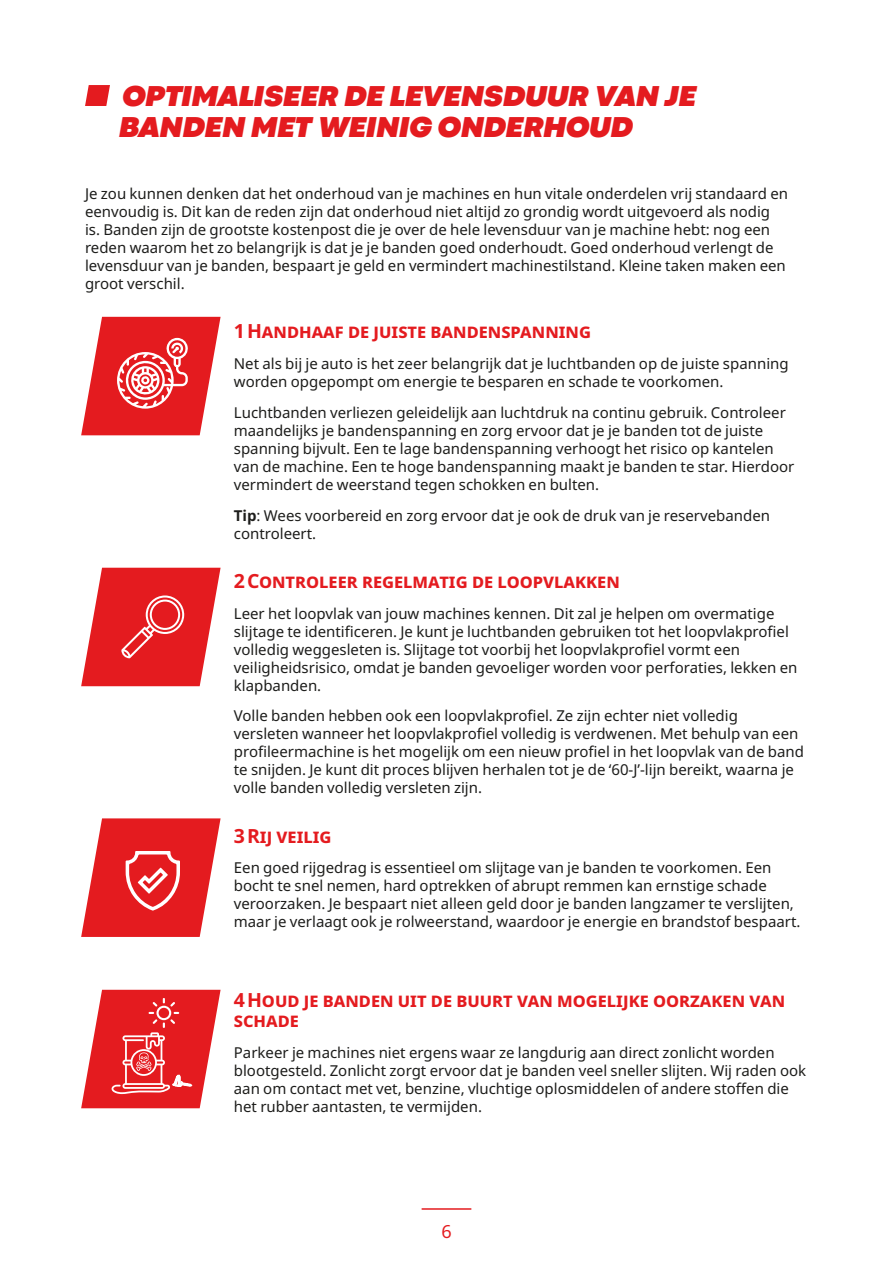
<style>
.page{position:relative;width:893px;height:1263px;background:#fff}
.page>*{position:absolute;margin:0;border:0;box-sizing:border-box;transform-origin:0 0}
.t1{font:italic 900 30px/31.5px "Codec Pro";color:#e41b1f}
.t2{font:700 19.5px/19.5px "Noto Sans";color:#e41b1f}
.t3{font:18px "Noto Sans";color:#e41b1f}
.t4{font:15px/18px "Noto Sans";color:#1d1d1b}
.s1{font-weight:700}
</style>
<div class="page">
<hr style="left:422px;top:1208px;width:49px;height:2px;background:#e41b1f">
<svg style="left:85px;top:85px;width:25px;height:21px"></svg>
<svg style="left:81px;top:317px;width:140px;height:118px"></svg>
<svg style="left:81px;top:818px;width:140px;height:119px"></svg>
<svg style="left:81px;top:568px;width:140px;height:118px"></svg>
<svg style="left:81px;top:990px;width:140px;height:118px"></svg>
<h1 class="t1" style="left:119px;top:79px;width:578px">OPTIMALISEER DE LEVENSDUUR VAN JE<br>BANDEN MET WEINIG ONDERHOUD</h1>
<p class="t4" style="left:85px;top:185px;width:704px">Je zou kunnen denken dat het onderhoud van je machines en hun vitale onderdelen vrij standaard en eenvoudig is. Dit kan de reden zijn dat onderhoud niet altijd zo grondig wordt uitgevoerd als nodig is. Banden zijn de grootste kostenpost die je over de hele levensduur van je machine hebt: nog een reden waarom het zo belangrijk is dat je je banden goed onderhoudt. Goed onderhoud verlengt de levensduur van je banden, bespaart je geld en vermindert machinestilstand. Kleine taken maken een groot verschil.</p>
<h2 class="t2" style="left:234px;top:322px;width:359px">1Handhaaf de juiste bandenspanning</h2>
<p class="t4" style="left:234px;top:355px;width:556px">Net als bij je auto is het zeer belangrijk dat je luchtbanden op de juiste spanning worden opgepompt om energie te besparen en schade te voorkomen.</p>
<p class="t4" style="left:234px;top:404px;width:562px">Luchtbanden verliezen geleidelijk aan luchtdruk na continu gebruik. Controleer maandelijks je bandenspanning en zorg ervoor dat je je banden tot de juiste spanning bijvult. Een te lage bandenspanning verhoogt het risico op kantelen van de machine. Een te hoge bandenspanning maakt je banden te star. Hierdoor vermindert de weerstand tegen schokken en bulten.</p>
<p class="t4" style="left:234px;top:506px;width:538px"><span class="s1">Tip</span>: Wees voorbereid en zorg ervoor dat je ook de druk van je reservebanden controleert.</p>
<h2 class="t2" style="left:234px;top:571px;width:387px">2Controleer regelmatig de loopvlakken</h2>
<p class="t4" style="left:234px;top:604px;width:565px">Leer het loopvlak van jouw machines kennen. Dit zal je helpen om overmatige slijtage te identificeren. Je kunt je luchtbanden gebruiken tot het loopvlakprofiel volledig weggesleten is. Slijtage tot voorbij het loopvlakprofiel vormt een veiligheidsrisico, omdat je banden gevoeliger worden voor perforaties, lekken en klapbanden.</p>
<p class="t4" style="left:234px;top:707px;width:572px">Volle banden hebben ook een loopvlakprofiel. Ze zijn echter niet volledig versleten wanneer het loopvlakprofiel volledig is verdwenen. Met behulp van een profileermachine is het mogelijk om een nieuw profiel in het loopvlak van de band te snijden. Je kunt dit proces blijven herhalen tot je de ‘60-J’-lijn bereikt, waarna je volle banden volledig versleten zijn.</p>
<h2 class="t2" style="left:234px;top:826px;width:99px">3Rij veilig</h2>
<p class="t4" style="left:234px;top:859px;width:568px">Een goed rijgedrag is essentieel om slijtage van je banden te voorkomen. Een bocht te snel nemen, hard optrekken of abrupt remmen kan ernstige schade veroorzaken. Je bespaart niet alleen geld door je banden langzamer te verslijten, maar je verlaagt ook je rolweerstand, waardoor je energie en brandstof bespaart.</p>
<h2 class="t2" style="left:234px;top:991px;width:553px">4Houd je banden uit de buurt van mogelijke oorzaken van schade</h2>
<p class="t4" style="left:234px;top:1044px;width:574px">Parkeer je machines niet ergens waar ze langdurig aan direct zonlicht worden blootgesteld. Zonlicht zorgt ervoor dat je banden veel sneller slijten. Wij raden ook aan om contact met vet, benzine, vluchtige oplosmiddelen of andere stoffen die het rubber aantasten, te vermijden.</p>
<p class="t3" style="left:441px;top:1219px;width:12px">6</p>
</div>
